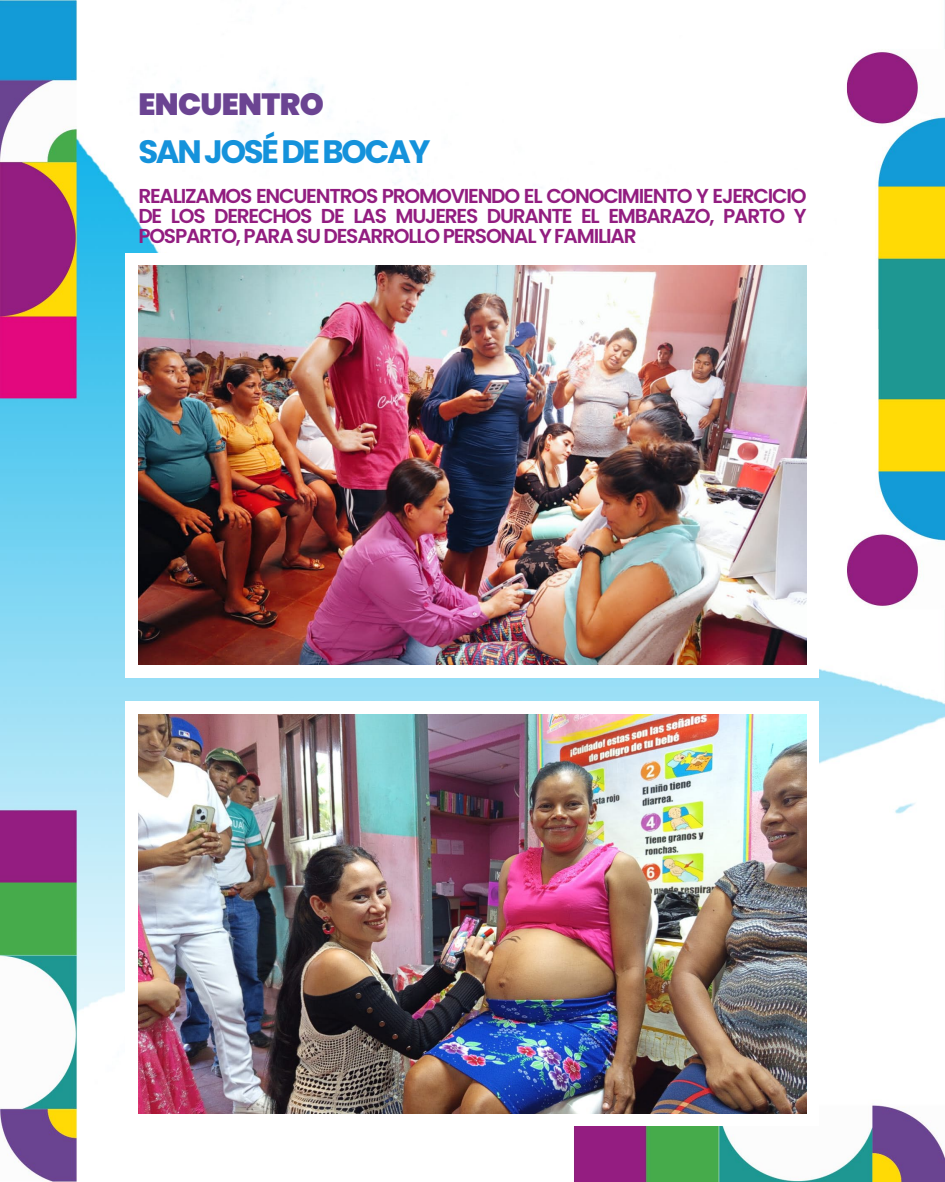
<style>
.page{position:relative;width:945px;height:1182px;background:#fff}
.page>*{position:absolute;margin:0;border:0;box-sizing:border-box;transform-origin:0 0}
.t1{font:700 32.38px "Poppins";letter-spacing:-.07em;color:#1492db}
.t2{font:900 30.62px "Poppins";letter-spacing:-.02em;color:#6b4492}
.t3{font:600 20.12px/20.1px "Poppins";letter-spacing:-.06em;color:#921d80;text-align:justify}
</style>
<div class="page">
<img style="left:0;top:0;width:945px;height:1181px">
<div style="left:126px;top:253px;width:693px;height:424px;background:#fff"></div>
<div style="left:126px;top:701px;width:693px;height:424px;background:#fff"></div>
<img style="left:139px;top:266px;width:667px;height:398px">
<img style="left:139px;top:714px;width:667px;height:398px">
<h2 class="t2" style="left:138px;top:86px;width:187px">ENCUENTRO</h2>
<h1 class="t1" style="left:138px;top:133px;width:294px">SAN JOSÉ DE BOCAY</h1>
<p class="t3" style="left:138px;top:186px;width:670px">REALIZAMOS ENCUENTROS PROMOVIENDO EL CONOCIMIENTO Y EJERCICIO DE LOS DERECHOS DE LAS MUJERES DURANTE EL EMBARAZO, PARTO Y POSPARTO, PARA SU DESARROLLO PERSONAL Y FAMILIAR</p>
</div>
